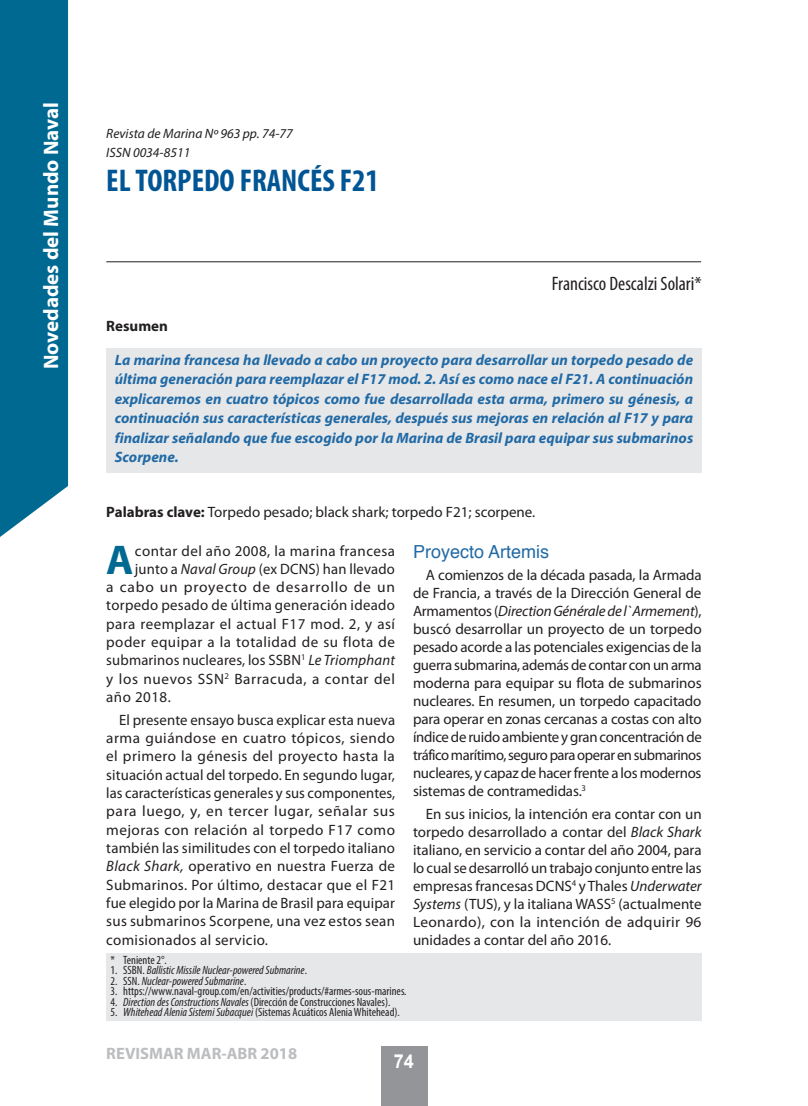
<style>
.page{position:relative;width:808px;height:1106px;background:#fff}
.page>*{position:absolute;margin:0;border:0;box-sizing:border-box;transform-origin:0 0}
.t1{font:700 41.7px "Myriad Pro";color:#006991}
.t2{font:700 condensed 31.5px "Myriad Pro";color:#005595}
.t3{font:700 21px "Myriad Pro";color:#fff}
.t4{font:condensed 19.5px "Myriad Pro";color:#231f20}
.t5{font:700 19.2px "Arial";color:#fff;scale:.93 1}
.t6{font:18px "Helvetica";color:#216aa5}
.t7{font:700 16.5px "Myriad Pro";color:#bcbdc0}
.t8{font:15px/18px "Myriad Pro";letter-spacing:.02em;color:#231f20;text-align:justify}
.t9{font:italic 700 15px/19.5px "Myriad Pro";color:#216aa5;text-align:justify}
.t10{font:15px "Myriad Pro";color:#231f20}
.t11{font:15px "Myriad Pro";letter-spacing:.04em;color:#231f20}
.t12{font:15px "Myriad Pro";letter-spacing:.05em;color:#231f20}
.t13{font:700 15px "Myriad Pro";color:#231f20}
.t14{font:italic 13.5px/19.2px "Myriad Pro";color:#231f20}
.t15{font:condensed 12px "Myriad Pro";color:#231f20}
.t16{font:italic condensed 12px "Myriad Pro";color:#231f20}
.s1{font-weight:700}
.s2{font-style:italic}
.s3{font-style:normal}
</style>
<div class="page">
<div style="left:381px;top:1046px;width:46px;height:60px;background:#939598"></div>
<hr style="left:106px;top:261px;width:595px;height:1px;background:#231f20">
<div style="left:106px;top:953px;width:596px;height:67px;background:#e6e7e9"></div>
<div style="left:106px;top:349px;width:596px;height:124px;background:#e6e7e9"></div>
<div style="left:0;top:0;width:68px;height:537px;background:#006991"></div>
<h3 class="t3" style="left:38px;top:369px;width:268px;rotate:-90deg">Novedades del Mundo Naval</h3>
<p class="t14" style="left:106px;top:123px;width:188px">Revista de Marina Nº 963 pp. 74-77<br>ISSN 0034-8511</p>
<h2 class="t2" style="left:106px;top:161px;width:274px">EL TORPEDO FRANCÉS F21</h2>
<p class="t13" style="left:106px;top:316px;width:63px">Resumen</p>
<h3 class="t4" style="left:552px;top:272px;width:151px">Francisco Descalzi Solari*</h3>
<p class="t9" style="left:115px;top:349px;width:580px">La marina francesa ha llevado a cabo un proyecto para desarrollar un torpedo pesado de última generación para reemplazar el F17 mod. 2. Así es como nace el F21. A continuación explicaremos en cuatro tópicos como fue desarrollada esta arma, primero su génesis, a continuación sus características generales, después sus mejoras en relación al F17 y para finalizar señalando que fue escogido por la Marina de Brasil para equipar sus submarinos Scorpene.</p>
<p class="t10" style="left:106px;top:503px;width:431px"><span class="s1">Palabras clave:</span> Torpedo pesado; black shark; torpedo F21; scorpene.</p>
<h1 class="t1" style="left:106px;top:532px;width:29px">A</h1>
<p class="t8" style="left:135px;top:541px;width:262px">contar del año 2008, la marina francesa</p>
<p class="t8" style="left:135px;top:559px;width:262px">junto a <span class="s2">Naval Group</span> (ex DCNS) han llevado</p>
<p class="t12" style="left:106px;top:578px;width:290px">a cabo un proyecto de desarrollo de un</p>
<p class="t8" style="left:106px;top:596px;width:290px">torpedo pesado de última generación ideado</p>
<p class="t8" style="left:106px;top:614px;width:290px">para reemplazar el actual F17 mod. 2, y así</p>
<p class="t8" style="left:106px;top:633px;width:290px">poder equipar a la totalidad de su flota de</p>
<p class="t8" style="left:106px;top:651px;width:290px">submarinos nucleares, los SSBN<sup>1</sup> <span class="s2">Le Triomphant</span></p>
<p class="t11" style="left:106px;top:669px;width:290px">y los nuevos SSN<sup>2</sup> Barracuda, a contar del</p>
<p class="t8" style="left:106px;top:687px;width:66px">año 2018.</p>
<p class="t8" style="left:106px;top:710px;width:290px;text-indent:13px">El presente ensayo busca explicar esta nueva arma guiándose en cuatro tópicos, siendo el primero la génesis del proyecto hasta la situación actual del torpedo. En segundo lugar, las características generales y sus componentes, para luego, y, en tercer lugar, señalar sus mejoras con relación al torpedo F17 como también las similitudes con el torpedo italiano <span class="s2">Black Shark,</span> operativo en nuestra Fuerza de Submarinos. Por último, destacar que el F21 fue elegido por la Marina de Brasil para equipar sus submarinos Scorpene, una vez estos sean comisionados al servicio.</p>
<p class="t6" style="left:413px;top:538px;width:138px">Proyecto Artemis</p>
<p class="t8" style="left:413px;top:566px;width:290px;text-indent:13px">A comienzos de la década pasada, la Armada de Francia, a través de la Dirección General de Armamentos (<span class="s2">Direction Générale de l`Armement</span>), buscó desarrollar un proyecto de un torpedo pesado acorde a las potenciales exigencias de la guerra submarina, además de contar con un arma moderna para equipar su flota de submarinos nucleares. En resumen, un torpedo capacitado para operar en zonas cercanas a costas con alto índice de ruido ambiente y gran concentración de tráfico marítimo, seguro para operar en submarinos nucleares, y capaz de hacer frente a los modernos sistemas de contramedidas.<sup>3</sup></p>
<p class="t8" style="left:413px;top:804px;width:290px;text-indent:13px">En sus inicios, la intención era contar con un torpedo desarrollado a contar del <span class="s2">Black Shark </span>italiano, en servicio a contar del año 2004, para lo cual se desarrolló un trabajo conjunto entre las empresas francesas DCNS<sup>4</sup> y Thales <span class="s2">Underwater Systems</span> (TUS), y la italiana WASS<sup>5</sup> (actualmente Leonardo), con la intención de adquirir 96 unidades a contar del año 2016.</p>
<p class="t15" style="left:111px;top:952px;width:58px">* Teniente 2°.</p>
<p class="t16" style="left:111px;top:963px;width:198px"><span class="s3">1. SSBN.</span> Ballistic Missile Nuclear-powered Submarine<span class="s3">.</span></p>
<p class="t16" style="left:111px;top:973px;width:137px"><span class="s3">2. SSN.</span> Nuclear-powered Submarine<span class="s3">.</span></p>
<p class="t15" style="left:111px;top:984px;width:298px">3. https://www.naval-group.com/en/activities/products/#armes-sous-marines.</p>
<p class="t15" style="left:111px;top:994px;width:281px">4. <span class="s2">Direction des Constructions Navales</span> (Dirección de Construcciones Navales).</p>
<p class="t15" style="left:111px;top:1005px;width:291px">5. <span class="s2">Whitehead Alenia Sistemi Subacquei</span> (Sistemas Acuáticos Alenia Whitehead).</p>
<p class="t7" style="left:106px;top:1042px;width:192px">REVISMAR MAR-ABR 2018</p>
<p class="t5" style="left:394px;top:1048px;width:23px">74</p>
</div>
